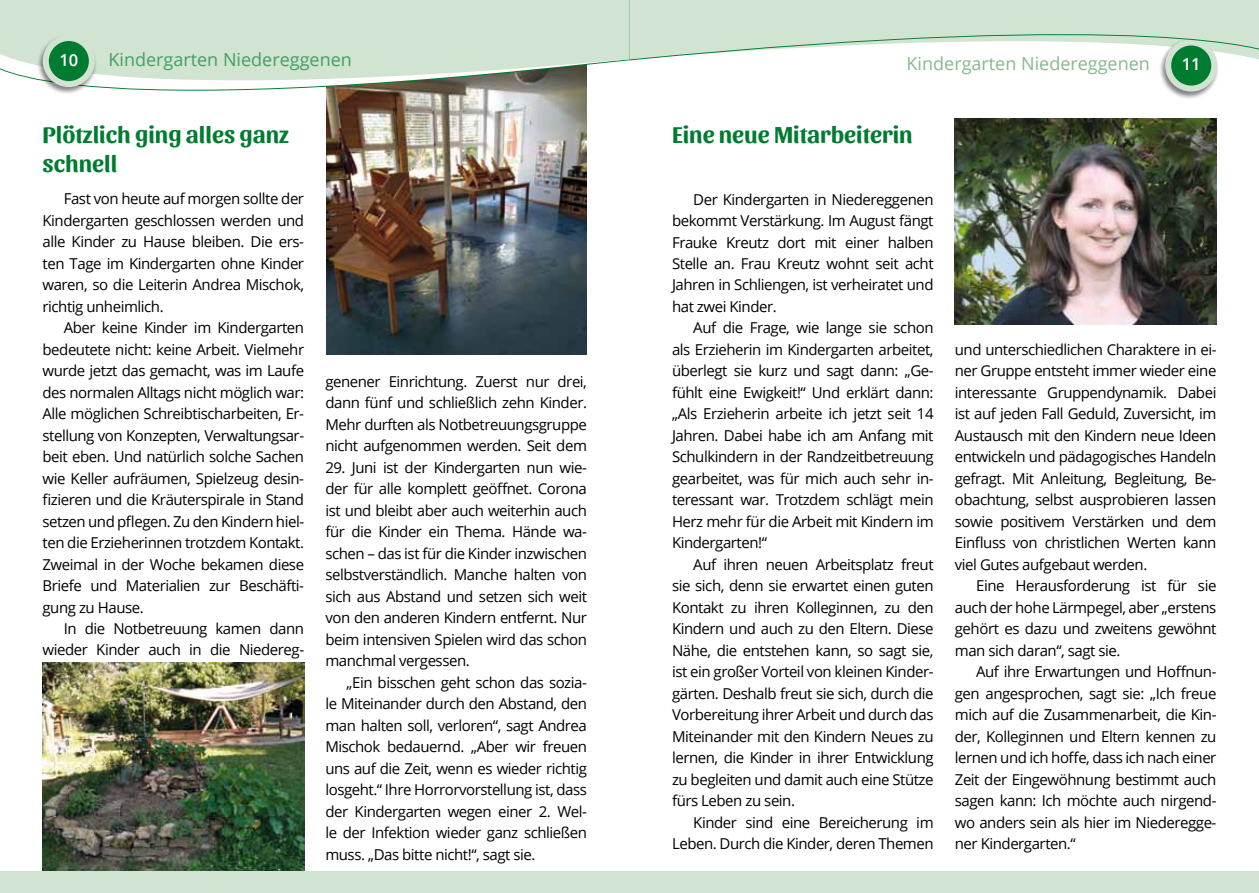
<style>
.page{position:relative;width:1259px;height:893px;background:#fff}
.page>*{position:absolute;margin:0;border:0;box-sizing:border-box;transform-origin:0 0}
.t1{font:700 24px/28.8px "Sansita";color:#007c30}
.t2{font:18px "Open Sans";color:#469e62}
.t3{font:18px "Open Sans";color:#85b98c}
.t4{font:600 16.5px "Open Sans";color:#fff}
.t5{font:15px/21.5px "Open Sans";letter-spacing:-.03em;color:#000;text-align:justify}
</style>
<div class="page">
<img style="left:43px;top:663px;width:261px;height:209px">
<img style="left:326px;top:126px;width:261px;height:229px">
<img style="left:955px;top:119px;width:261px;height:205px">
<svg style="left:326px;top:111px;width:261px;height:14px;background:#aea79e"></svg>
<svg style="left:0;top:0;width:629px;height:111px;fill:#d1e3d1"></svg>
<div style="left:0;top:872px;width:629px;height:21px;background:#d1e3d1"></div>
<div style="left:629px;top:872px;width:630px;height:21px;background:#d1e3d1"></div>
<div style="left:1159px;top:39px;width:60px;height:61px;background:#000;opacity:.5"></div>
<div style="left:1168px;top:42px;width:46px;height:47px;background:#007c30;border-radius:50%"></div>
<div style="left:1165px;top:39px;width:52px;height:53px;border:6px solid #d1e3d1;border-radius:50%"></div>
<div style="left:37px;top:35px;width:60px;height:60px;background:#000;opacity:.5"></div>
<div style="left:46px;top:38px;width:46px;height:46px;background:#007c30;border-radius:50%"></div>
<div style="left:43px;top:35px;width:52px;height:52px;border:6px solid #d1e3d1;border-radius:50%"></div>
<svg style="left:629px;top:0;width:630px;height:63px"></svg>
<p class="t4" style="left:59px;top:48px;width:20px">10</p>
<p class="t2" style="left:108px;top:47px;width:245px">Kindergarten Niedereggenen</p>
<p class="t3" style="left:906px;top:51px;width:245px">Kindergarten Niedereggenen</p>
<p class="t4" style="left:1181px;top:53px;width:20px">11</p>
<h1 class="t1" style="left:43px;top:121px;width:248px">Plötzlich ging alles ganz schnell</h1>
<h1 class="t1" style="left:672px;top:121px;width:242px">Eine neue Mitarbeiterin</h1>
<p class="t5" style="left:43px;top:188px;width:263px;text-indent:21px">Fast von heute auf morgen sollte der Kindergarten geschlossen werden und alle Kinder zu Hause bleiben. Die ers&shy;ten Tage im Kindergarten ohne Kinder waren, so die Leiterin Andrea Mischok, richtig unheimlich.</p>
<p class="t5" style="left:43px;top:317px;width:263px;text-indent:21px">Aber keine Kinder im Kindergarten bedeutete nicht: keine Arbeit. Vielmehr wurde jetzt das gemacht, was im Laufe des normalen Alltags nicht möglich war:<br>Alle möglichen Schreibtischarbeiten, Er&shy;stellung von Konzepten, Verwaltungsar&shy;beit eben. Und natürlich solche Sachen wie Keller aufräumen, Spielzeug desin&shy;fizieren und die Kräuterspirale in Stand setzen und pflegen. Zu den Kindern hiel&shy;ten die Erzieherinnen trotzdem Kontakt.<br>Zweimal in der Woche bekamen diese Briefe und Materialien zur Beschäfti&shy;gung zu Hause.</p>
<p class="t5" style="left:43px;top:617px;width:263px;text-align:right">In die Notbetreuung kamen dann wieder Kinder auch in die Niedereg-</p>
<p class="t5" style="left:325px;top:370px;width:263px">genener Einrichtung. Zuerst nur drei, dann fünf und schließlich zehn Kinder.<br>Mehr durften als Notbetreuungsgruppe nicht aufgenommen werden. Seit dem</p>
<p class="t5" style="left:325px;top:456px;width:263px">29. Juni ist der Kindergarten nun wie&shy;der für alle komplett geöffnet. Corona ist und bleibt aber auch weiterhin auch für die Kinder ein Thema. Hände wa&shy;schen – das ist für die Kinder inzwischen selbstverständlich. Manche halten von sich aus Abstand und setzen sich weit von den anderen Kindern entfernt. Nur beim intensiven Spielen wird das schon manchmal vergessen.</p>
<p class="t5" style="left:325px;top:671px;width:263px;text-indent:21px">„Ein bisschen geht schon das sozia&shy;le Miteinander durch den Abstand, den man halten soll, verloren“, sagt Andrea Mischok bedauernd. „Aber wir freuen uns auf die Zeit, wenn es wieder richtig losgeht.“ Ihre Horrorvorstellung ist, dass der Kindergarten wegen einer 2. Wel&shy;le der Infektion wieder ganz schließen muss. „Das bitte nicht!“, sagt sie.</p>
<p class="t5" style="left:672px;top:188px;width:263px;text-indent:21px">Der Kindergarten in Niedereggenen bekommt Verstärkung. Im August fängt Frauke Kreutz dort mit einer halben Stelle an. Frau Kreutz wohnt seit acht Jahren in Schliengen, ist verheiratet und hat zwei Kinder.</p>
<p class="t5" style="left:672px;top:317px;width:263px;text-indent:21px">Auf die Frage, wie lange sie schon als Erzieherin im Kindergarten arbeitet, überlegt sie kurz und sagt dann: „Ge&shy;fühlt eine Ewigkeit!“ Und erklärt dann: „Als Erzieherin arbeite ich jetzt seit 14<br>Jahren. Dabei habe ich am Anfang mit Schulkindern in der Randzeitbetreuung gearbeitet, was für mich auch sehr in&shy;teressant war. Trotzdem schlägt mein Herz mehr für die Arbeit mit Kindern im Kindergarten!“</p>
<p class="t5" style="left:672px;top:553px;width:263px;text-indent:21px">Auf ihren neuen Arbeitsplatz freut sie sich, denn sie erwartet einen guten Kontakt zu ihren Kolleginnen, zu den Kindern und auch zu den Eltern. Diese Nähe, die entstehen kann, so sagt sie, ist ein großer Vorteil von kleinen Kinder&shy;gärten. Deshalb freut sie sich, durch die Vorbereitung ihrer Arbeit und durch das Miteinander mit den Kindern Neues zu lernen, die Kinder in ihrer Entwicklung zu begleiten und damit auch eine Stütze fürs Leben zu sein.</p>
<p class="t5" style="left:672px;top:811px;width:263px;text-align:right">Kinder sind eine Bereicherung im<br>Leben. Durch die Kinder, deren Themen</p>
<p class="t5" style="left:955px;top:338px;width:263px">und unterschiedlichen Charaktere in ei&shy;ner Gruppe entsteht immer wieder eine interessante Gruppendynamik. Dabei ist auf jeden Fall Geduld, Zuversicht, im Austausch mit den Kindern neue Ideen entwickeln und pädagogisches Handeln gefragt. Mit Anleitung, Begleitung, Be&shy;obachtung, selbst ausprobieren lassen sowie positivem Verstärken und dem Einfluss von christlichen Werten kann viel Gutes aufgebaut werden.</p>
<p class="t5" style="left:955px;top:575px;width:263px;text-indent:21px">Eine Herausforderung ist für sie auch der hohe Lärmpegel, aber „erstens gehört es dazu und zweitens gewöhnt man sich daran“, sagt sie.</p>
<p class="t5" style="left:955px;top:661px;width:263px;text-indent:21px">Auf ihre Erwartungen und Hoffnun&shy;gen angesprochen, sagt sie: „Ich freue mich auf die Zusammenarbeit, die Kin&shy;der, Kolleginnen und Eltern kennen zu lernen und ich hoffe, dass ich nach einer Zeit der Eingewöhnung bestimmt auch sagen kann: Ich möchte auch nirgend&shy;wo anders sein als hier im Niederegge&shy;ner Kindergarten.“</p>
</div>
